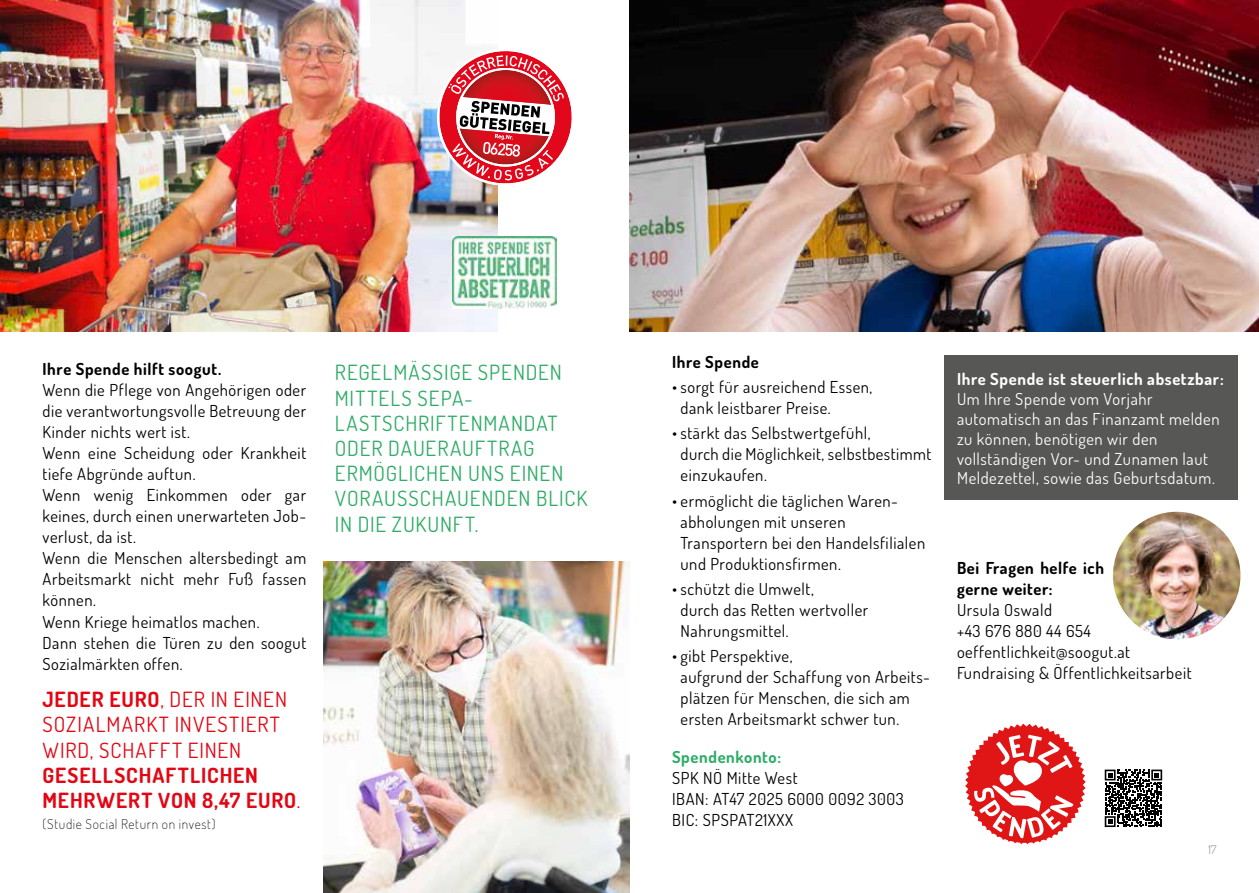
<style>
.page{position:relative;width:1259px;height:893px;background:#fff}
.page>*{position:absolute;margin:0;border:0;box-sizing:border-box;transform-origin:0 0}
.t1{font:21px/25.2px "Dosis";letter-spacing:.045em;color:#2fac66}
.t2{font:21px/25.2px "Dosis";letter-spacing:.055em;color:#e30613}
.t3{font:700 21px/25.2px "Dosis";letter-spacing:.05em;color:#e30613}
.t4{font:16.5px/21px "Dosis";letter-spacing:.035em;color:#000}
.t5{font:16.5px/19.8px "Dosis";letter-spacing:.035em;color:#fff}
.t6{font:700 16.5px/21px "Dosis";letter-spacing:.035em;color:#000}
.t7{font:700 16.5px "Dosis";letter-spacing:.04em;color:#fff}
.t8{font:700 16.5px "Dosis";letter-spacing:.04em;color:#2fac66}
.t9{font:200 13.5px "Dosis";letter-spacing:.045em;color:#000}
.t10{font:200 12px "Dosis";color:#706f6f}
.s1{font-weight:700}
.s2{font-weight:400}
</style>
<div class="page">
<img style="left:629px;top:0;width:630px;height:332px">
<img style="left:0;top:0;width:497px;height:332px">
<img style="left:323px;top:561px;width:306px;height:332px">
<img style="left:1113px;top:512px;width:127px;height:127px;border-radius:64px">
<img style="left:452px;top:237px;width:105px;height:71px">
<svg style="left:965px;top:724px;width:120px;height:121px"></svg>
<svg style="left:435px;top:47px;width:137px;height:141px"></svg>
<svg style="left:1104px;top:770px;width:58px;height:57px"></svg>
<div style="left:944px;top:356px;width:293px;height:144px;background:#575756"></div>
<p class="t6" style="left:43px;top:358px;width:180px">Ihre Spende hilft soogut.</p>
<p class="t4" style="left:43px;top:379px;width:265px">Wenn die Pflege von Angehörigen oder die verantwortungsvolle Betreuung der<br>Kinder nichts wert ist.<br>Wenn eine Scheidung oder Krankheit tiefe Abgründe auftun.<br>Wenn wenig Einkommen oder gar keines, durch einen unerwarteten Job&shy;verlust, da ist.<br>Wenn die Menschen altersbedingt am<br>Arbeitsmarkt nicht mehr Fuß fassen können.<br>Wenn Kriege heimatlos machen.<br>Dann stehen die Türen zu den soogut<br>Sozialmärkten offen.</p>
<p class="t2" style="left:43px;top:686px;width:246px"><span class="s1">JEDER EURO</span>, DER IN EINEN<br>SOZIALMARKT INVESTIERT<br>WIRD, SCHAFFT EINEN</p>
<p class="t3" style="left:43px;top:762px;width:259px">GESELLSCHAFTLICHEN<br>MEHRWERT VON 8,47 EURO<span class="s2">.</span></p>
<p class="t9" style="left:43px;top:815px;width:175px">(Studie Social Return on invest)</p>
<p class="t1" style="left:335px;top:360px;width:254px">REGELMÄSSIGE SPENDEN<br>MITTELS SEPA-<br>LASTSCHRIFTENMANDAT<br>ODER DAUERAUFTRAG<br>ERMÖGLICHEN UNS EINEN<br>VORAUSSCHAUENDEN BLICK<br>IN DIE ZUKUNFT.</p>
<p class="t6" style="left:672px;top:351px;width:88px">Ihre Spende</p>
<p class="t4" style="left:680px;top:376px;width:193px;text-indent:-8px">• sorgt für ausreichend Essen, dank leistbarer Preise.</p>
<p class="t4" style="left:680px;top:422px;width:252px;text-indent:-8px">• stärkt das Selbstwertgefühl,<br>durch die Möglichkeit, selbstbestimmt einzukaufen.</p>
<p class="t4" style="left:680px;top:490px;width:246px;text-indent:-8px">• ermöglicht die täglichen Waren&shy;abholungen mit unseren<br>Transportern bei den Handelsfilialen und Produktionsfirmen.</p>
<p class="t4" style="left:680px;top:578px;width:189px;text-indent:-8px">• schützt die Umwelt,<br>durch das Retten wertvoller<br>Nahrungsmittel.</p>
<p class="t4" style="left:680px;top:645px;width:251px;text-indent:-8px">• gibt Perspektive,<br>aufgrund der Schaffung von Arbeits&shy;plätzen für Menschen, die sich am ersten Arbeitsmarkt schwer tun.</p>
<p class="t8" style="left:672px;top:746px;width:110px">Spendenkonto:</p>
<p class="t4" style="left:672px;top:767px;width:233px">SPK NÖ Mitte West<br>IBAN: AT47 2025 6000 0092 3003<br>BIC: SPSPAT21XXX</p>
<p class="t7" style="left:957px;top:369px;width:268px">Ihre Spende ist steuerlich absetzbar:</p>
<p class="t5" style="left:957px;top:389px;width:264px">Um Ihre Spende vom Vorjahr automatisch an das Finanzamt melden zu können, benötigen wir den vollständigen Vor- und Zunamen laut Meldezettel, sowie das Geburtsdatum.</p>
<p class="t6" style="left:957px;top:558px;width:148px">Bei Fragen helfe ich gerne weiter:</p>
<p class="t4" style="left:957px;top:599px;width:236px">Ursula Oswald<br>+43 676 880 44 654 oeffentlichkeit@soogut.at<br>Fundraising &amp; Öffentlichkeitsarbeit</p>
<p class="t10" style="left:1208px;top:842px;width:9px">17</p>
</div>
